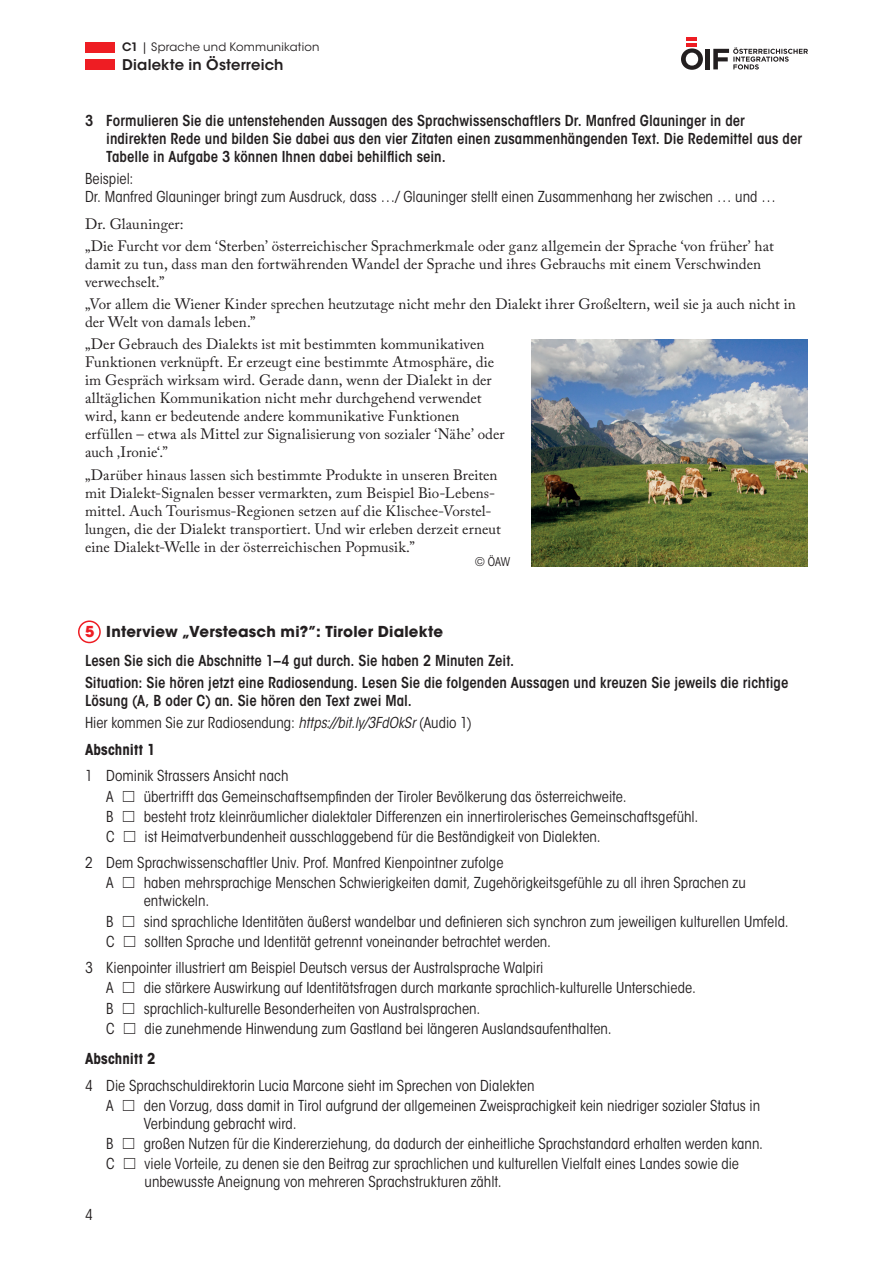
<style>
.page{position:relative;width:893px;height:1263px;background:#fff}
.page>*{position:absolute;margin:0;border:0;box-sizing:border-box;transform-origin:0 0}
.t1{font:condensed 15px/20.1px "ITC Avant Garde Std";color:#231f20}
.t2{font:15px/18px "Adobe Caslon Pro";letter-spacing:.005em;color:#231f20}
.t3{font:600 condensed 15px/18px "ITC Avant Garde Std";letter-spacing:.005em;color:#231f20}
.t4{font:700 condensed 15px "ITC Avant Garde Std";letter-spacing:.01em;color:#231f20}
.t5{font:600 14.7px "ITC Avant Garde Std";letter-spacing:.01em;color:#231f20}
.t6{font:condensed 12px "ITC Avant Garde Std";color:#231f20}
.t7{font:11.55px "ITC Avant Garde Std";letter-spacing:.015em;color:#231f20}
.s1{font-weight:600}
.s2{font-weight:700;font-stretch:normal;color:#ee1d23}
.s3{font-weight:700;font-stretch:normal}
.s4{font-style:italic}
.s5{font-weight:700}
.s6{font-family:"MS Gothic";font-stretch:normal}
</style>
<div class="page">
<svg style="left:681px;top:48px;width:22px;height:22px"></svg>
<div style="left:705px;top:49px;width:5px;height:20px;background:#231f20"></div>
<hr style="left:686px;top:43px;width:11px;height:4px;background:#ee1d23">
<svg style="left:686px;top:37px;width:11px;height:3px"></svg>
<svg style="left:713px;top:47px;width:95px;height:23px"></svg>
<div style="left:85px;top:60px;width:30px;height:10px;background:#ee1d23"></div>
<div style="left:85px;top:43px;width:30px;height:10px;background:#ee1d23"></div>
<img style="left:531px;top:339px;width:277px;height:227px">
<div style="left:78px;top:620px;width:23px;height:23px;border:2px solid #ee1d23;border-radius:50%"></div>
<p class="t7" style="left:122px;top:40px;width:199px"><span class="s1">C1</span> | Sprache und Kommunikation</p>
<p class="t5" style="left:122px;top:55px;width:163px">Dialekte in Österreich</p>
<p class="t3" style="left:106px;top:111px;width:697px;text-indent:-21px">3 Formulieren Sie die untenstehenden Aussagen des Sprachwissenschaftlers Dr. Manfred Glauninger in der indirekten Rede und bilden Sie dabei aus den vier Zitaten einen zusammenhängenden Text. Die Redemittel aus der<br>Tabelle in Aufgabe 3 können Ihnen dabei behilflich sein.</p>
<p class="t1" style="left:85px;top:170px;width:693px;line-height:18px">Beispiel:<br>Dr. Manfred Glauninger bringt zum Ausdruck, dass …/ Glauninger stellt einen Zusammenhang her zwischen … und …</p>
<p class="t2" style="left:85px;top:212px;width:690px;line-height:22.2px">Dr. Glauninger:<br>„Die Furcht vor dem ‘Sterben’ österreichischer Sprachmerkmale oder ganz allgemein der Sprache ‘von früher’ hat</p>
<p class="t2" style="left:85px;top:255px;width:678px">damit zu tun, dass man den fortwährenden Wandel der Sprache und ihres Gebrauchs mit einem Verschwinden verwechselt.”</p>
<p class="t2" style="left:85px;top:295px;width:712px">„Vor allem die Wiener Kinder sprechen heutzutage nicht mehr den Dialekt ihrer Großeltern, weil sie ja auch nicht in der Welt von damals leben.”</p>
<p class="t2" style="left:85px;top:335px;width:421px">„Der Gebrauch des Dialekts ist mit bestimmten kommunikativen Funktionen verknüpft. Er erzeugt eine bestimmte Atmosphäre, die im Gespräch wirksam wird. Gerade dann, wenn der Dialekt in der alltäglichen Kommunikation nicht mehr durchgehend verwendet wird, kann er bedeutende andere kommunikative Funktionen erfüllen – etwa als Mittel zur Signalisierung von sozialer ‘Nähe’ oder auch ‚Ironie‘.”</p>
<p class="t2" style="left:85px;top:465px;width:417px">„Darüber hinaus lassen sich bestimmte Produkte in unseren Breiten mit Dialekt-Signalen besser vermarkten, zum Beispiel Bio-Lebens&shy;mittel. Auch Tourismus-Regionen setzen auf die Klischee-Vorstel&shy;lungen, die der Dialekt transportiert. Und wir erleben derzeit erneut eine Dialekt-Welle in der österreichischen Popmusik.”</p>
<p class="t6" style="left:475px;top:554px;width:37px">© ÖAW</p>
<p class="t3" style="left:85px;top:617px;width:431px;line-height:28.7px"><span class="s2">5</span> <span class="s3">Interview „Versteasch mi?”: Tiroler Dialekte<br></span>Lesen Sie sich die Abschnitte 1–4 gut durch. Sie haben 2 Minuten Zeit.</p>
<p class="t3" style="left:85px;top:674px;width:705px">Situation: Sie hören jetzt eine Radiosendung. Lesen Sie die folgenden Aussagen und kreuzen Sie jeweils die richtige<br>Lösung (A, B oder C) an. Sie hören den Text zwei Mal.</p>
<p class="t1" style="left:85px;top:710px;width:388px;line-height:26.5px">Hier kommen Sie zur Radiosendung: <span class="s4">https://bit.ly/3FdOkSr</span> (Audio 1)<br><span class="s5">Abschnitt 1</span></p>
<p class="t1" style="left:106px;top:766px;width:593px;text-indent:-21px">1 Dominik Strassers Ansicht nach<br>A <span class="s6">☐</span> übertrifft das Gemeinschaftsempfinden der Tiroler Bevölkerung das österreichweite.<br>B <span class="s6">☐</span> besteht trotz kleinräumlicher dialektaler Differenzen ein innertirolerisches Gemeinschaftsgefühl.<br>C <span class="s6">☐</span> ist Heimatverbundenheit ausschlaggebend für die Beständigkeit von Dialekten.</p>
<p class="t1" style="left:106px;top:853px;width:641px;text-indent:-21px">2 Dem Sprachwissenschaftler Univ. Prof. Manfred Kienpointner zufolge<br>A <span class="s6">☐</span> haben mehrsprachige Menschen Schwierigkeiten damit, Zugehörigkeitsgefühle zu all ihren Sprachen zu</p>
<p class="t1" style="left:106px;top:891px;width:684px;text-indent:37px">entwickeln.<br>B <span class="s6">☐</span> sind sprachliche Identitäten äußerst wandelbar und definieren sich synchron zum jeweiligen kulturellen Umfeld.<br>C <span class="s6">☐</span> sollten Sprache und Identität getrennt voneinander betrachtet werden.</p>
<p class="t1" style="left:106px;top:958px;width:591px;text-indent:-21px">3 Kienpointer illustriert am Beispiel Deutsch versus der Australsprache Walpiri<br>A <span class="s6">☐</span> die stärkere Auswirkung auf Identitätsfragen durch markante sprachlich-kulturelle Unterschiede.<br>B <span class="s6">☐</span> sprachlich-kulturelle Besonderheiten von Australsprachen.<br>C <span class="s6">☐</span> die zunehmende Hinwendung zum Gastland bei längeren Auslandsaufenthalten.</p>
<p class="t4" style="left:85px;top:1049px;width:72px">Abschnitt 2</p>
<p class="t1" style="left:106px;top:1075px;width:655px;text-indent:-21px">4 Die Sprachschuldirektorin Lucia Marcone sieht im Sprechen von Dialekten<br>A <span class="s6">☐</span> den Vorzug, dass damit in Tirol aufgrund der allgemeinen Zweisprachigkeit kein niedriger sozialer Status in</p>
<p class="t1" style="left:106px;top:1114px;width:658px;text-indent:37px">Verbindung gebracht wird.<br>B <span class="s6">☐</span> großen Nutzen für die Kindererziehung, da dadurch der einheitliche Sprachstandard erhalten werden kann.<br>C <span class="s6">☐</span> viele Vorteile, zu denen sie den Beitrag zur sprachlichen und kulturellen Vielfalt eines Landes sowie die</p>
<p class="t1" style="left:145px;top:1172px;width:359px">unbewusste Aneignung von mehreren Sprachstrukturen zählt.</p>
<p class="t1" style="left:85px;top:1205px;width:9px">4</p>
</div>
